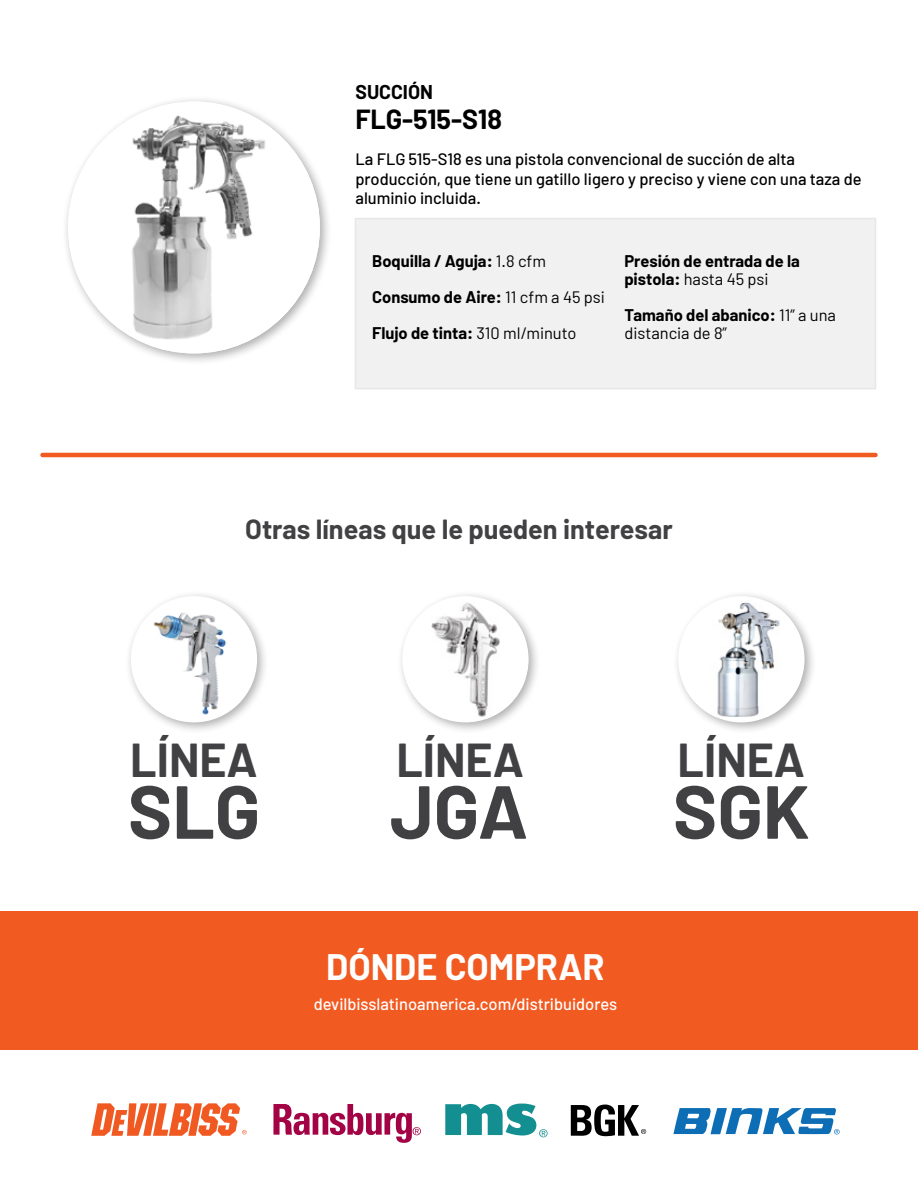
<style>
.page{position:relative;width:918px;height:1188px;background:#fff}
.page>*{position:absolute;margin:0;border:0;box-sizing:border-box;transform-origin:0 0}
.t1{font:700 75px "Barlow";letter-spacing:-.005em;color:#414042}
.t2{font:700 46.5px "Barlow";color:#414042}
.t3{font:700 36px "Barlow";color:#fff}
.t4{font:700 27px "Barlow";color:#414042}
.t5{font:700 27px "Barlow";color:#000}
.t6{font:700 19.5px "Barlow";color:#000}
.t7{font:500 16.5px/19.8px "Barlow";color:#000}
.t8{font:700 16.5px/36px "Barlow";color:#000}
.t9{font:500 16.5px "Barlow";color:#fff}
.t10{font:16.5px/18px "Barlow";color:#000}
.s1{font-weight:400}
.s2{font-weight:700}
</style>
<div class="page">
<div style="left:355px;top:218px;width:521px;height:171px;background:#f1f1f2;border:2px solid #e6e7e8"></div>
<div style="left:62px;top:96px;width:270px;height:270px;background:#000;opacity:.32"></div>
<img style="left:68px;top:102px;width:252px;height:251px;border-radius:126px">
<hr style="left:43px;top:453px;width:832px;height:4px;background:#f15a21">
<div style="left:125px;top:590px;width:144px;height:144px;background:#000;opacity:.32"></div>
<div style="left:131px;top:596px;width:126px;height:126px;background:#fff;border-radius:50%"></div>
<img style="left:137px;top:605px;width:114px;height:114px">
<div style="left:396px;top:590px;width:145px;height:144px;background:#000;opacity:.32"></div>
<div style="left:402px;top:596px;width:127px;height:126px;background:#fff;border-radius:50%"></div>
<img style="left:406px;top:599px;width:119px;height:120px">
<div style="left:672px;top:590px;width:145px;height:144px;background:#000;opacity:.32"></div>
<div style="left:678px;top:596px;width:127px;height:126px;background:#fff;border-radius:50%"></div>
<img style="left:686px;top:603px;width:114px;height:114px">
<div style="left:0;top:912px;width:918px;height:138px;background:#f15a21"></div>
<svg style="left:445px;top:1104px;width:103px;height:33px"></svg>
<svg style="left:673px;top:1108px;width:167px;height:26px"></svg>
<svg style="left:571px;top:1105px;width:75px;height:31px"></svg>
<svg style="left:273px;top:1104px;width:148px;height:39px"></svg>
<svg style="left:91px;top:1103px;width:156px;height:33px"></svg>
<p class="t6" style="left:355px;top:80px;width:79px">SUCCIÓN</p>
<h3 class="t5" style="left:355px;top:103px;width:148px">FLG-515-S18</h3>
<p class="t7" style="left:355px;top:149px;width:508px">La FLG 515-S18 es una pistola convencional de succión de alta producción, que tiene un gatillo ligero y preciso y viene con una taza de aluminio incluida.</p>
<p class="t8" style="left:372px;top:243px;width:234px">Boquilla / Aguja: <span class="s1">1.8 cfm<br></span>Consumo de Aire: <span class="s1">11 cfm a 45 psi<br></span>Flujo de tinta: <span class="s1">310 ml/minuto</span></p>
<p class="t8" style="left:624px;top:252px;width:177px;line-height:18px">Presión de entrada de la pistola: <span class="s1">hasta 45 psi</span></p>
<p class="t10" style="left:624px;top:306px;width:213px"><span class="s2">Tamaño del abanico:</span> 11” a una distancia de 8”</p>
<h3 class="t4" style="left:245px;top:513px;width:429px">Otras líneas que le pueden interesar</h3>
<h2 class="t2" style="left:130px;top:732px;width:129px">LÍNEA</h2>
<h2 class="t2" style="left:396px;top:732px;width:129px">LÍNEA</h2>
<h2 class="t2" style="left:678px;top:732px;width:129px">LÍNEA</h2>
<h1 class="t1" style="left:128px;top:765px;width:134px">SLG</h1>
<h1 class="t1" style="left:390px;top:765px;width:140px">JGA</h1>
<h1 class="t1" style="left:673px;top:765px;width:138px">SGK</h1>
<h3 class="t3" style="left:326px;top:944px;width:211px">DÓNDE comprar</h3>
<p class="t9" style="left:314px;top:994px;width:305px">devilbisslatinoamerica.com/distribuidores</p>
</div>
